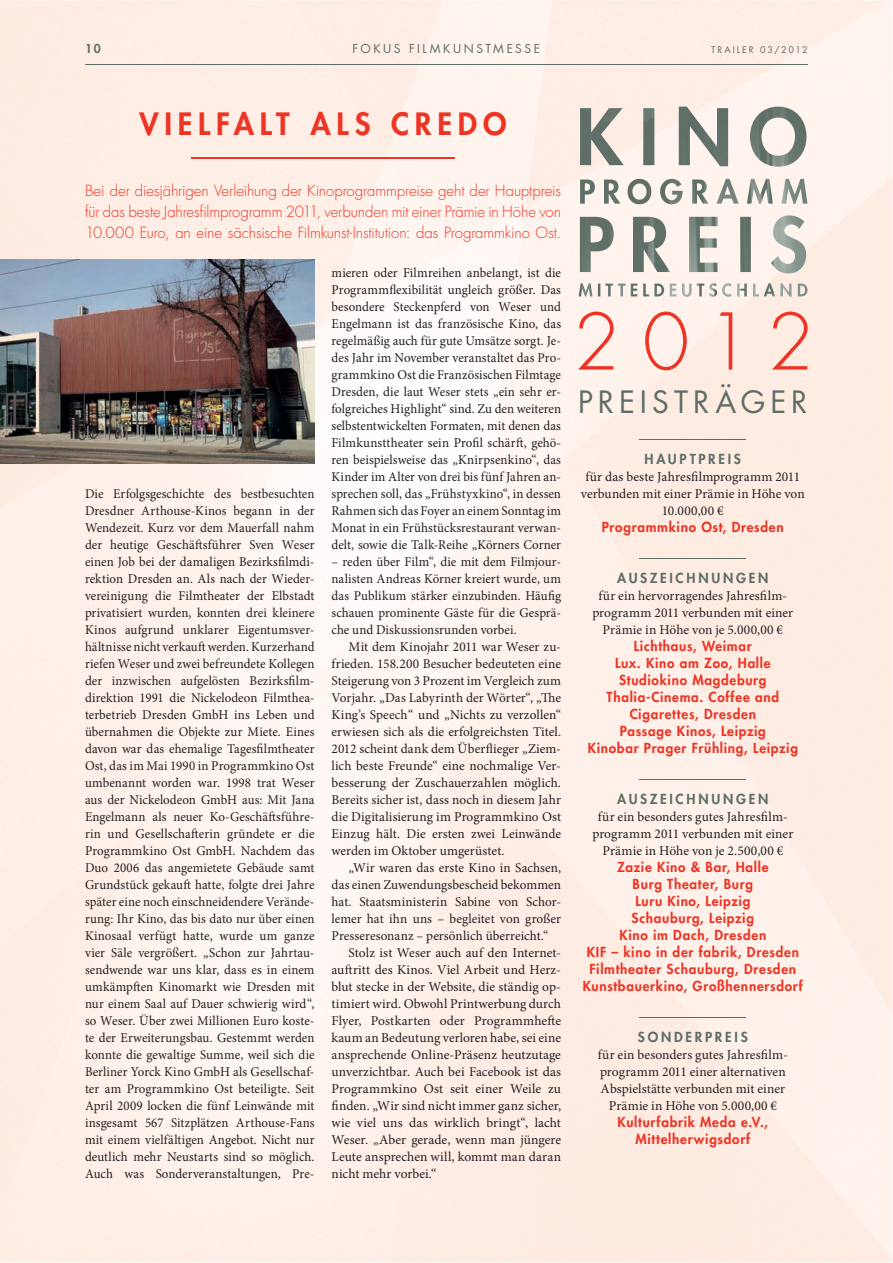
<style>
.page{position:relative;width:893px;height:1263px;background:#fff}
.page>*{position:absolute;margin:0;border:0;box-sizing:border-box;transform-origin:0 0}
.t1{font:800 30px "Futura Std";letter-spacing:.19em;color:#ee3424}
.t2{font:30px "Futura Std";letter-spacing:.165em;color:#5e6e66}
.t3{font:300 15px/21px "Futura Std";letter-spacing:-.01em;color:#ee3424;text-align:justify}
.t4{font:13.5px/17px "Minion Pro";color:#231f20;text-align:justify;scale:.96 1}
.t5{font:13.5px/17px "Minion Pro";color:#231f20;text-align:center}
.t6{font:800 13.5px/17px "Futura Std";letter-spacing:.05em;color:#ee3424;text-align:center}
.t7{font:800 13.5px "Futura Std";letter-spacing:.205em;color:#5e6e66}
.t8{font:12px "Futura Std";letter-spacing:.21em;color:#5e6e66}
.t9{font:800 12px "Futura Std";color:#5e6e66}
.t10{font:9px "Futura Std";letter-spacing:.215em;color:#5e6e66}
</style>
<div class="page">
<img style="left:0;top:0;width:892px;height:1263px">
<hr style="left:85px;top:64px;width:722px;height:1px;background:#5e6e66">
<hr style="left:191px;top:158px;width:264px;height:1px;background:#ee3424">
<hr style="left:640px;top:439px;width:106px;height:1px;background:#5e6e66">
<hr style="left:640px;top:558px;width:106px;height:1px;background:#5e6e66">
<hr style="left:640px;top:779px;width:106px;height:1px;background:#5e6e66">
<hr style="left:640px;top:1017px;width:106px;height:1px;background:#5e6e66">
<img style="left:580px;top:107px;width:227px;height:190px">
<svg style="left:578px;top:312px;width:229px;height:58px;background:#fcd7ce"></svg>
<img style="left:0;top:260px;width:314px;height:204px">
<p class="t8" style="left:352px;top:43px;width:189px">FOKUS FILMKUNSTMESSE</p>
<p class="t9" style="left:85px;top:43px;width:17px">10</p>
<p class="t10" style="left:711px;top:45px;width:98px">TRAILER 03/2012</p>
<h1 class="t1" style="left:140px;top:110px;width:368px">VIELFALT ALS CREDO</h1>
<p class="t3" style="left:85px;top:181px;width:478px">Bei der diesjährigen Verleihung der Kinoprogrammpreise geht der Hauptpreis für das beste Jahresfilmprogramm 2011, verbunden mit einer Prämie in Höhe von 10.000 Euro, an eine sächsische Filmkunst-Institution: das Programmkino Ost.</p>
<p class="t4" style="left:85px;top:486px;width:241px">Die Erfolgsgeschichte des bestbesuchten Dresdner Arthouse-Kinos begann in der Wendezeit. Kurz vor dem Mauerfall nahm der heutige Geschäftsführer Sven Weser einen Job bei der damaligen Bezirksfilmdi&shy;rektion Dresden an. Als nach der Wieder&shy;vereinigung die Filmtheater der Elbstadt privatisiert wurden, konnten drei kleinere Kinos aufgrund unklarer Eigentumsver&shy;hältnisse nicht verkauft werden. Kurzerhand riefen Weser und zwei befreundete Kollegen der inzwischen aufgelösten Bezirksfilm&shy;direktion 1991 die Nickelodeon Filmthea&shy;terbetrieb Dresden GmbH ins Leben und übernahmen die Objekte zur Miete. Eines davon war das ehemalige Tagesfilmtheater Ost, das im Mai 1990 in Programmkino Ost umbenannt worden war. 1998 trat Weser aus der Nickelodeon GmbH aus: Mit Jana Engelmann als neuer Ko-Geschäftsführe&shy;rin und Gesellschafterin gründete er die Programmkino Ost GmbH. Nachdem das Duo 2006 das angemietete Gebäude samt Grundstück gekauft hatte, folgte drei Jahre später eine noch einschneidendere Verände&shy;rung: Ihr Kino, das bis dato nur über einen Kinosaal verfügt hatte, wurde um ganze vier Säle vergrößert. „Schon zur Jahrtau&shy;sendwende war uns klar, dass es in einem umkämpften Kinomarkt wie Dresden mit nur einem Saal auf Dauer schwierig wird“, so Weser. Über zwei Millionen Euro koste&shy;te der Erweiterungsbau. Gestemmt werden konnte die gewaltige Summe, weil sich die Berliner Yorck Kino GmbH als Gesellschaf&shy;ter am Programmkino Ost beteiligte. Seit April 2009 locken die fünf Leinwände mit insgesamt 567 Sitzplätzen Arthouse-Fans mit einem vielfältigen Angebot. Nicht nur deutlich mehr Neustarts sind so möglich.<br>Auch was Sonderveranstaltungen, Pre-</p>
<p class="t4" style="left:331px;top:265px;width:241px">mieren oder Filmreihen anbelangt, ist die Programmflexibilität ungleich größer. Das besondere Steckenpferd von Weser und Engelmann ist das französische Kino, das regelmäßig auch für gute Umsätze sorgt. Je&shy;des Jahr im November veranstaltet das Pro&shy;grammkino Ost die Französischen Filmtage Dresden, die laut Weser stets „ein sehr er&shy;folgreiches Highlight“ sind. Zu den weiteren selbstentwickelten Formaten, mit denen das Filmkunsttheater sein Profil schärft, gehö&shy;ren beispielsweise das „Knirpsenkino“, das Kinder im Alter von drei bis fünf Jahren an&shy;sprechen soll, das „Frühstyxkino“, in dessen Rahmen sich das Foyer an einem Sonntag im Monat in ein Frühstücksrestaurant verwan&shy;delt, sowie die Talk-Reihe „Körners Corner</p>
<p class="t4" style="left:331px;top:554px;width:241px">– reden über Film“, die mit dem Filmjour&shy;nalisten Andreas Körner kreiert wurde, um das Publikum stärker einzubinden. Häufig schauen prominente Gäste für die Gesprä&shy;che und Diskussionsrunden vorbei.</p>
<p class="t5" style="left:331px;top:639px;width:231px;text-align:justify;text-indent:17px">Mit dem Kinojahr 2011 war Weser zu&shy;frieden. 158.200 Besucher bedeuteten eine Steigerung von 3 Prozent im Vergleich zum Vorjahr. „Das Labyrinth der Wörter“, „The King’s Speech“ und „Nichts zu verzollen“ erwiesen sich als die erfolgreichsten Titel.<br>2012 scheint dank dem Überflieger „Ziem&shy;lich beste Freunde“ eine nochmalige Ver&shy;besserung der Zuschauerzahlen möglich.<br>Bereits sicher ist, dass noch in diesem Jahr die Digitalisierung im Programmkino Ost Einzug hält. Die ersten zwei Leinwände werden im Oktober umgerüstet.</p>
<p class="t5" style="left:348px;top:860px;width:214px">„Wir waren das erste Kino in Sachsen,</p>
<p class="t5" style="left:331px;top:877px;width:231px">das einen Zuwendungsbescheid bekommen</p>
<p class="t5" style="left:331px;top:894px;width:231px">hat. Staatsministerin Sabine von Schor-</p>
<p class="t5" style="left:331px;top:911px;width:231px">lemer hat ihn uns – begleitet von großer</p>
<p class="t5" style="left:331px;top:928px;width:218px">Presseresonanz – persönlich überreicht.“</p>
<p class="t5" style="left:348px;top:945px;width:214px">Stolz ist Weser auch auf den Internet-</p>
<p class="t5" style="left:331px;top:962px;width:231px">auftritt des Kinos. Viel Arbeit und Herz-</p>
<p class="t5" style="left:331px;top:979px;width:231px">blut stecke in der Website, die ständig op-</p>
<p class="t5" style="left:331px;top:996px;width:231px">timiert wird. Obwohl Printwerbung durch</p>
<p class="t5" style="left:331px;top:1013px;width:231px">Flyer, Postkarten oder Programmhefte</p>
<p class="t5" style="left:331px;top:1030px;width:231px">kaum an Bedeutung verloren habe, sei eine</p>
<p class="t5" style="left:331px;top:1047px;width:231px">ansprechende Online-Präsenz heutzutage</p>
<p class="t5" style="left:331px;top:1064px;width:231px">unverzichtbar. Auch bei Facebook ist das</p>
<p class="t5" style="left:331px;top:1081px;width:231px">Programmkino Ost seit einer Weile zu</p>
<p class="t5" style="left:331px;top:1098px;width:231px">finden. „Wir sind nicht immer ganz sicher,</p>
<p class="t5" style="left:331px;top:1115px;width:231px">wie viel uns das wirklich bringt“, lacht</p>
<p class="t5" style="left:331px;top:1132px;width:231px">Weser. „Aber gerade, wenn man jüngere</p>
<p class="t5" style="left:331px;top:1149px;width:231px">Leute ansprechen will, kommt man daran</p>
<p class="t5" style="left:331px;top:1166px;width:107px">nicht mehr vorbei.“</p>
<h1 class="t2" style="left:578px;top:388px;width:231px">PREISTRÄGER</h1>
<p class="t7" style="left:645px;top:452px;width:98px">HAUPTPREIS</p>
<p class="t5" style="left:581px;top:469px;width:225px">für das beste Jahresfilmprogramm 2011 verbunden mit einer Prämie in Höhe von<br>10.000,00 €</p>
<p class="t6" style="left:602px;top:519px;width:183px">Programmkino Ost, Dresden</p>
<p class="t7" style="left:617px;top:571px;width:153px">AUSZEICHNUNGEN</p>
<p class="t5" style="left:592px;top:588px;width:202px">für ein hervorragendes Jahresfilm&shy;programm 2011 verbunden mit einer<br>Prämie in Höhe von je 5.000,00 €</p>
<p class="t6" style="left:588px;top:638px;width:212px">Lichthaus, Weimar<br>Lux. Kino am Zoo, Halle<br>Studiokino Magdeburg<br>Thalia-Cinema. Coffee and<br>Cigarettes, Dresden<br>Passage Kinos, Leipzig<br>Kinobar Prager Frühling, Leipzig</p>
<p class="t7" style="left:617px;top:792px;width:153px">AUSZEICHNUNGEN</p>
<p class="t5" style="left:592px;top:809px;width:202px">für ein besonders gutes Jahresfilm&shy;programm 2011 verbunden mit einer<br>Prämie in Höhe von je 2.500,00 €</p>
<p class="t6" style="left:583px;top:859px;width:222px">Zazie Kino &amp; Bar, Halle<br>Burg Theater, Burg<br>Luru Kino, Leipzig<br>Schauburg, Leipzig<br>Kino im Dach, Dresden<br>KIF – kino in der fabrik, Dresden<br>Filmtheater Schauburg, Dresden<br>Kunstbauerkino, Großhennersdorf</p>
<p class="t7" style="left:638px;top:1030px;width:111px">SONDERPREIS</p>
<p class="t5" style="left:598px;top:1047px;width:191px">für ein besonders gutes Jahresfilm&shy;programm 2011 einer alternativen Abspielstätte verbunden mit einer Prämie in Höhe von 5.000,00 €</p>
<p class="t6" style="left:617px;top:1114px;width:152px">Kulturfabrik Meda e.V.,<br>Mittelherwigsdorf</p>
</div>
